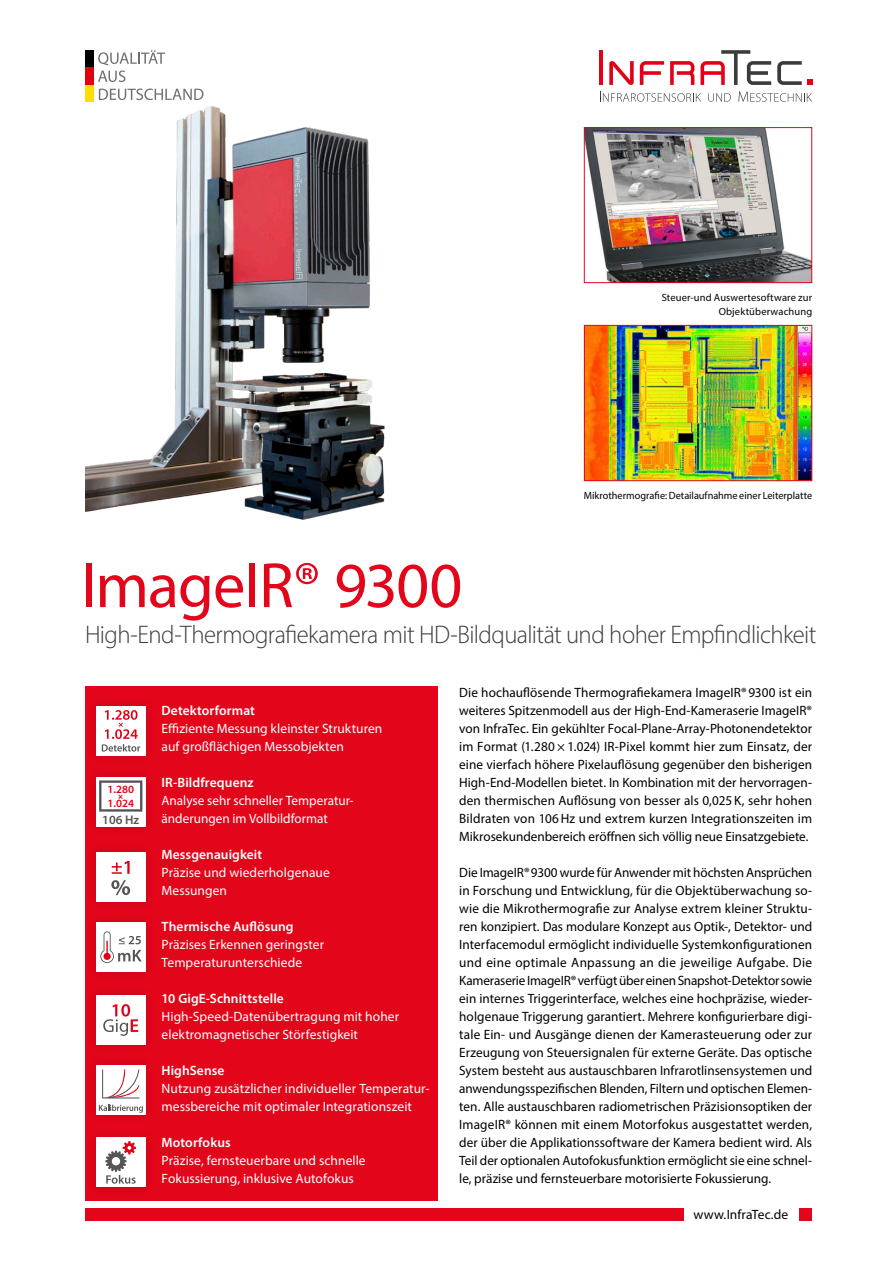
<style>
.page{position:relative;width:893px;height:1263px;background:#fff}
.page>*{position:absolute;margin:0;border:0;box-sizing:border-box;transform-origin:0 0}
.TITEL{font:64.5px "Myriad Pro";letter-spacing:-.015em;color:#e3061b}
.SUBTITLE{font:300 25.5px "Myriad Pro";letter-spacing:-.025em;color:#3c3c3c}
.Fließtext{font:13.5px/18px "Myriad Pro";color:#000;text-align:justify}
.Icon-Fließtext{font:13.5px/18px "Myriad Pro";letter-spacing:.005em;color:#fff}
.Icon-Headline{font:600 13.5px "Myriad Pro";letter-spacing:.005em;color:#fff}
.t1{font:600 12.6px "Myriad Pro";color:#555}
.t2{font:600 11.1px "Myriad Pro";color:#e30017}
.Bildunterschriften{font:10.5px/13.5px "Myriad Pro";letter-spacing:.005em;color:#000;text-align:right}
.t3{font:900 8.25px "Myriad Pro";color:#e30017}
</style>
<div class="page">
<div style="left:85px;top:1208px;width:598px;height:12px;background:#e3061b"></div>
<div style="left:799px;top:1208px;width:13px;height:12px;background:#e3061b"></div>
<div style="left:85px;top:687px;width:353px;height:514px;background:#e3061b"></div>
<hr style="left:600px;top:50px;width:3px;height:35px;background:#e30017">
<svg style="left:670px;top:61px;width:24px;height:24px"></svg>
<svg style="left:640px;top:61px;width:24px;height:24px"></svg>
<svg style="left:777px;top:61px;width:35px;height:24px"></svg>
<svg style="left:700px;top:50px;width:71px;height:35px"></svg>
<svg style="left:609px;top:61px;width:25px;height:24px"></svg>
<svg style="left:600px;top:92px;width:101px;height:10px"></svg>
<svg style="left:708px;top:93px;width:23px;height:9px"></svg>
<svg style="left:738px;top:92px;width:74px;height:10px"></svg>
<div style="left:85px;top:50px;width:9px;height:17px;background:#000"></div>
<div style="left:85px;top:85px;width:9px;height:17px;background:#fd0"></div>
<div style="left:85px;top:67px;width:9px;height:18px;background:#e3000e"></div>
<svg style="left:98px;top:50px;width:67px;height:32px"></svg>
<svg style="left:99px;top:89px;width:104px;height:4px"></svg>
<img style="left:85px;top:93px;width:300px;height:427px">
<div style="left:86px;top:696px;width:70px;height:69px;background:#000;opacity:.15"></div>
<div style="left:96px;top:706px;width:50px;height:49px;background:#fff"></div>
<svg style="left:102px;top:710px;width:38px;height:41px"></svg>
<div style="left:86px;top:767px;width:70px;height:70px;background:#df051a"></div>
<div style="left:96px;top:777px;width:50px;height:50px;background:#fff"></div>
<svg style="left:99px;top:780px;width:43px;height:32px"></svg>
<div style="left:86px;top:985px;width:70px;height:69px;background:#de051a"></div>
<div style="left:96px;top:995px;width:50px;height:50px;background:#fff"></div>
<svg style="left:103px;top:1004px;width:35px;height:32px"></svg>
<div style="left:86px;top:912px;width:70px;height:70px;background:#df051a"></div>
<div style="left:96px;top:922px;width:50px;height:50px;background:#fff"></div>
<svg style="left:100px;top:931px;width:42px;height:32px"></svg>
<div style="left:86px;top:842px;width:70px;height:69px;background:#de051a"></div>
<div style="left:96px;top:852px;width:50px;height:50px;background:#fff"></div>
<svg style="left:112px;top:861px;width:18px;height:13px"></svg>
<svg style="left:111px;top:880px;width:19px;height:15px"></svg>
<div style="left:86px;top:1055px;width:70px;height:70px;background:#df051a"></div>
<div style="left:96px;top:1065px;width:50px;height:50px;background:#fff"></div>
<svg style="left:99px;top:1104px;width:44px;height:9px"></svg>
<svg style="left:102px;top:1069px;width:37px;height:29px"></svg>
<img style="left:586px;top:327px;width:224px;height:152px">
<div style="left:584px;top:325px;width:228px;height:156px;border:1px solid #e3061b"></div>
<img style="left:586px;top:129px;width:224px;height:152px">
<div style="left:584px;top:127px;width:228px;height:156px;border:1px solid #e3061b"></div>
<div style="left:86px;top:1128px;width:70px;height:69px;background:#de051a"></div>
<div style="left:96px;top:1137px;width:50px;height:50px;background:#fff"></div>
<svg style="left:105px;top:1141px;width:31px;height:43px"></svg>
<p class="Bildunterschriften" style="left:662px;top:291px;width:152px">Steuer-und Auswertesoftware zur<br>Objektüberwachung</p>
<p class="TITEL" style="left:81px;top:546px;width:383px">ImageIR® 9300</p>
<p class="Bildunterschriften" style="left:584px;top:489px;width:230px">Mikrothermografie: Detailaufnahme einer Leiterplatte</p>
<p class="SUBTITLE" style="left:85px;top:619px;width:733px">High-End-Thermografiekamera mit HD-Bildqualität und hoher Empfindlichkeit</p>
<p class="t2" style="left:107px;top:782px;width:28px">1.280</p>
<p class="t3" style="left:118px;top:790px;width:6px">×</p>
<p class="t2" style="left:107px;top:796px;width:28px">1.024</p>
<p class="t1" style="left:102px;top:811px;width:39px">106 Hz</p>
<p class="Icon-Headline" style="left:162px;top:702px;width:95px">Detektorformat</p>
<p class="Icon-Fließtext" style="left:162px;top:719px;width:222px">Effiziente Messung kleinster Strukturen auf großflächigen Messobjekten</p>
<p class="Icon-Headline" style="left:162px;top:774px;width:94px">IR-Bildfrequenz</p>
<p class="Icon-Fließtext" style="left:162px;top:791px;width:194px">Analyse sehr schneller Temperatur&shy;änderungen im Vollbildformat</p>
<p class="Icon-Headline" style="left:162px;top:846px;width:102px">Messgenauigkeit</p>
<p class="Icon-Fließtext" style="left:162px;top:863px;width:170px">Präzise und wiederholgenaue<br>Messungen</p>
<p class="Icon-Headline" style="left:162px;top:918px;width:134px">Thermische Auflösung</p>
<p class="Icon-Fließtext" style="left:162px;top:935px;width:164px">Präzises Erkennen geringster<br>Temperaturunterschiede</p>
<p class="Icon-Headline" style="left:162px;top:990px;width:124px">10 GigE-Schnittstelle</p>
<p class="Icon-Fließtext" style="left:162px;top:1007px;width:239px">High-Speed-Datenübertragung mit hoher elektromagnetischer Störfestigkeit</p>
<p class="Icon-Headline" style="left:162px;top:1062px;width:64px">HighSense</p>
<p class="Icon-Fließtext" style="left:162px;top:1079px;width:269px">Nutzung zusätzlicher individueller Temperatur&shy;messbereiche mit optimaler Integrationszeit</p>
<p class="Icon-Headline" style="left:162px;top:1134px;width:71px">Motorfokus</p>
<p class="Icon-Fließtext" style="left:162px;top:1151px;width:206px">Präzise, fernsteuerbare und schnelle<br>Fokussierung, inklusive Autofokus</p>
<p class="Fließtext" style="left:459px;top:683px;width:354px">Die hochauflösende Thermografiekamera ImageIR® 9300 ist ein weiteres Spitzenmodell aus der High-End-Kameraserie ImageIR® von InfraTec. Ein gekühlter Focal-Plane-Array-Photonendetektor im Format (1.280 × 1.024) IR-Pixel kommt hier zum Einsatz, der eine vierfach höhere Pixelauflösung gegenüber den bisherigen High-End-Modellen bietet. In Kombination mit der hervorragen&shy;den thermischen Auflösung von besser als 0,025 K, sehr hohen Bildraten von 106Hz und extrem kurzen Integrationszeiten im Mikrosekundenbereich eröffnen sich völlig neue Einsatzgebiete.</p>
<p class="Fließtext" style="left:459px;top:863px;width:354px">Die ImageIR®9300 wurde für Anwender mit höchsten Ansprüchen in Forschung und Entwicklung, für die Objektüberwachung so&shy;wie die Mikrothermografie zur Analyse extrem kleiner Struktu&shy;ren konzipiert. Das modulare Konzept aus Optik-, Detektor- und Interfacemodul ermöglicht individuelle Systemkonfigurationen und eine optimale Anpassung an die jeweilige Aufgabe. Die Kameraserie ImageIR® verfügt über einen Snapshot-Detektor sowie ein internes Triggerinterface, welches eine hochpräzise, wieder&shy;holgenaue Triggerung garantiert. Mehrere konfigurierbare digi&shy;tale Ein- und Ausgänge dienen der Kamerasteuerung oder zur Erzeugung von Steuersignalen für externe Geräte. Das optische System besteht aus austauschbaren Infrarotlinsensystemen und anwendungsspezifischen Blenden, Filtern und optischen Elemen&shy;ten. Alle austauschbaren radiometrischen Präzisionsoptiken der ImageIR® können mit einem Motorfokus ausgestattet werden, der über die Applikationssoftware der Kamera bedient wird. Als Teil der optionalen Autofokusfunktion ermöglicht sie eine schnel&shy;le, präzise und fernsteuerbare motorisierte Fokussierung.</p>
<p class="Fließtext" style="left:693px;top:1205px;width:96px">www.InfraTec.de</p>
</div>
